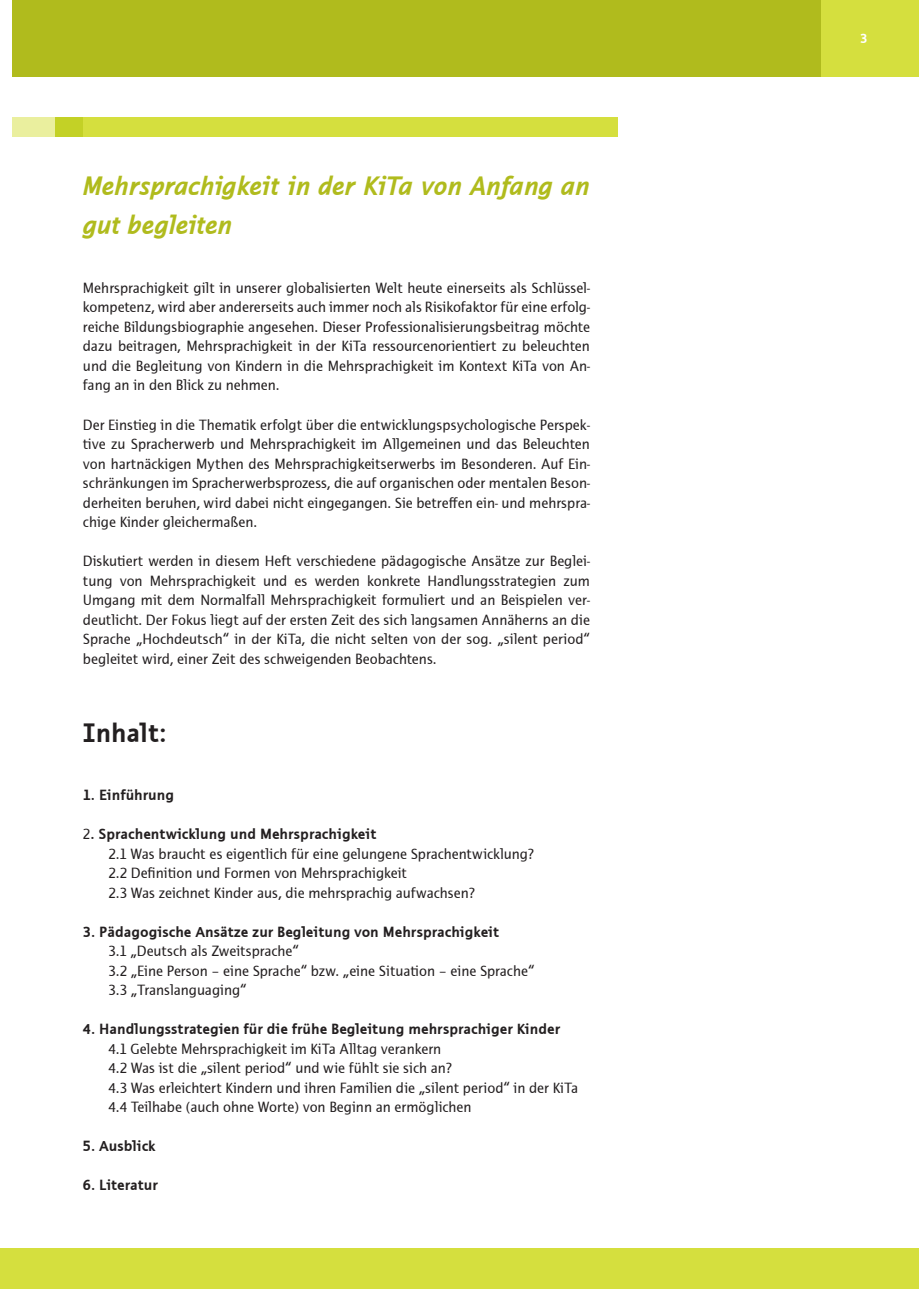
<style>
.page{position:relative;width:919px;height:1289px;background:#fff}
.page>*{position:absolute;margin:0;border:0;box-sizing:border-box;transform-origin:0 0}
.Fließtext{font:italic 700 27px/39px "Thordis Sans EF";letter-spacing:-.015em;color:#b0bb1d}
.Fließtext-2{font:700 27px "Thordis Sans EF";color:#231f20}
.Fließtext-3{font:15px/19.5px "Thordis Sans EF";color:#231f20;text-align:justify}
.Fließtext-4{font:700 15px "Thordis Sans EF";color:#231f20}
.t1{font:700 13.5px "Thordis Sans EF";color:#fff}
.s1{font-weight:400}
</style>
<div class="page">
<div style="left:13px;top:1248px;width:905px;height:40px;background:#d5df3e"></div>
<div style="left:0;top:1248px;width:13px;height:40px;background:#d5df3e"></div>
<div style="left:13px;top:0;width:905px;height:77px;background:#b0bb1d"></div>
<div style="left:821px;top:0;width:97px;height:77px;background:#d5df3e"></div>
<div style="left:55px;top:117px;width:562px;height:20px;background:#d5df3e"></div>
<svg style="left:13px;top:117px;width:70px;height:20px"></svg>
<p class="Fließtext" style="left:83px;top:167px;width:508px">Mehrsprachigkeit in der KiTa von Anfang an gut begleiten</p>
<p class="Fließtext-3" style="left:83px;top:278px;width:508px">Mehrsprachigkeit gilt in unserer globalisierten Welt heute einerseits als Schlüssel&shy;kompetenz, wird aber andererseits auch immer noch als Risikofaktor für eine erfolg&shy;reiche Bildungsbiographie angesehen. Dieser Professionalisierungsbeitrag möchte dazu beitragen, Mehrsprachigkeit in der KiTa ressourcenorientiert zu beleuchten und die Begleitung von Kindern in die Mehrsprachigkeit im Kontext KiTa von An&shy;fang an in den Blick zu nehmen.</p>
<p class="Fließtext-3" style="left:83px;top:415px;width:508px">Der Einstieg in die Thematik erfolgt über die entwicklungspsychologische Perspek&shy;tive zu Spracherwerb und Mehrsprachigkeit im Allgemeinen und das Beleuchten von hartnäckigen Mythen des Mehrsprachigkeitserwerbs im Besonderen. Auf Ein&shy;schränkungen im Spracherwerbsprozess, die auf organischen oder mentalen Beson&shy;derheiten beruhen, wird dabei nicht eingegangen. Sie betreffen ein- und mehrspra&shy;chige Kinder gleichermaßen.</p>
<p class="Fließtext-3" style="left:83px;top:551px;width:508px">Diskutiert werden in diesem Heft verschiedene pädagogische Ansätze zur Beglei&shy;tung von Mehrsprachigkeit und es werden konkrete Handlungsstrategien zum Umgang mit dem Normalfall Mehrsprachigkeit formuliert und an Beispielen ver&shy;deutlicht. Der Fokus liegt auf der ersten Zeit des sich langsamen Annäherns an die Sprache „Hochdeutsch“ in der KiTa, die nicht selten von der sog. „silent period“ begleitet wird, einer Zeit des schweigenden Beobachtens.</p>
<p class="Fließtext-2" style="left:83px;top:717px;width:85px">Inhalt:</p>
<p class="Fließtext-4" style="left:83px;top:786px;width:93px">1. Einführung</p>
<p class="Fließtext-4" style="left:83px;top:825px;width:295px"><span class="s1">2</span>. Sprachentwicklung und Mehrsprachigkeit</p>
<p class="Fließtext-3" style="left:108px;top:844px;width:427px">2.1 Was braucht es eigentlich für eine gelungene Sprachentwicklung?</p>
<p class="Fließtext-3" style="left:108px;top:863px;width:300px">2.2 Definition und Formen von Mehrsprachigkeit</p>
<p class="Fließtext-3" style="left:108px;top:883px;width:368px">2.3 Was zeichnet Kinder aus, die mehrsprachig aufwachsen?</p>
<p class="Fließtext-4" style="left:83px;top:923px;width:418px">3. Pädagogische Ansätze zur Begleitung von Mehrsprachigkeit</p>
<p class="Fließtext-3" style="left:108px;top:941px;width:192px">3.1 „Deutsch als Zweitsprache“</p>
<p class="Fließtext-3" style="left:108px;top:961px;width:427px">3.2 „Eine Person – eine Sprache“ bzw. „eine Situation – eine Sprache“</p>
<p class="Fließtext-3" style="left:108px;top:980px;width:140px">3.3 „Translanguaging“</p>
<p class="Fließtext-4" style="left:83px;top:1020px;width:478px">4. Handlungsstrategien für die frühe Begleitung mehrsprachiger Kinder</p>
<p class="Fließtext-3" style="left:108px;top:1039px;width:334px">4.1 Gelebte Mehrsprachigkeit im KiTa Alltag verankern</p>
<p class="Fließtext-3" style="left:108px;top:1058px;width:345px">4.2 Was ist die „silent period“ und wie fühlt sie sich an?</p>
<p class="Fließtext-3" style="left:108px;top:1078px;width:471px">4.3 Was erleichtert Kindern und ihren Familien die „silent period“ in der KiTa</p>
<p class="Fließtext-3" style="left:108px;top:1097px;width:364px">4.4 Teilhabe (auch ohne Worte) von Beginn an ermöglichen</p>
<p class="Fließtext-4" style="left:83px;top:1137px;width:74px">5. Ausblick</p>
<p class="Fließtext-4" style="left:83px;top:1176px;width:76px">6. Literatur</p>
<p class="t1" style="left:859px;top:31px;width:9px">3</p>
</div>
